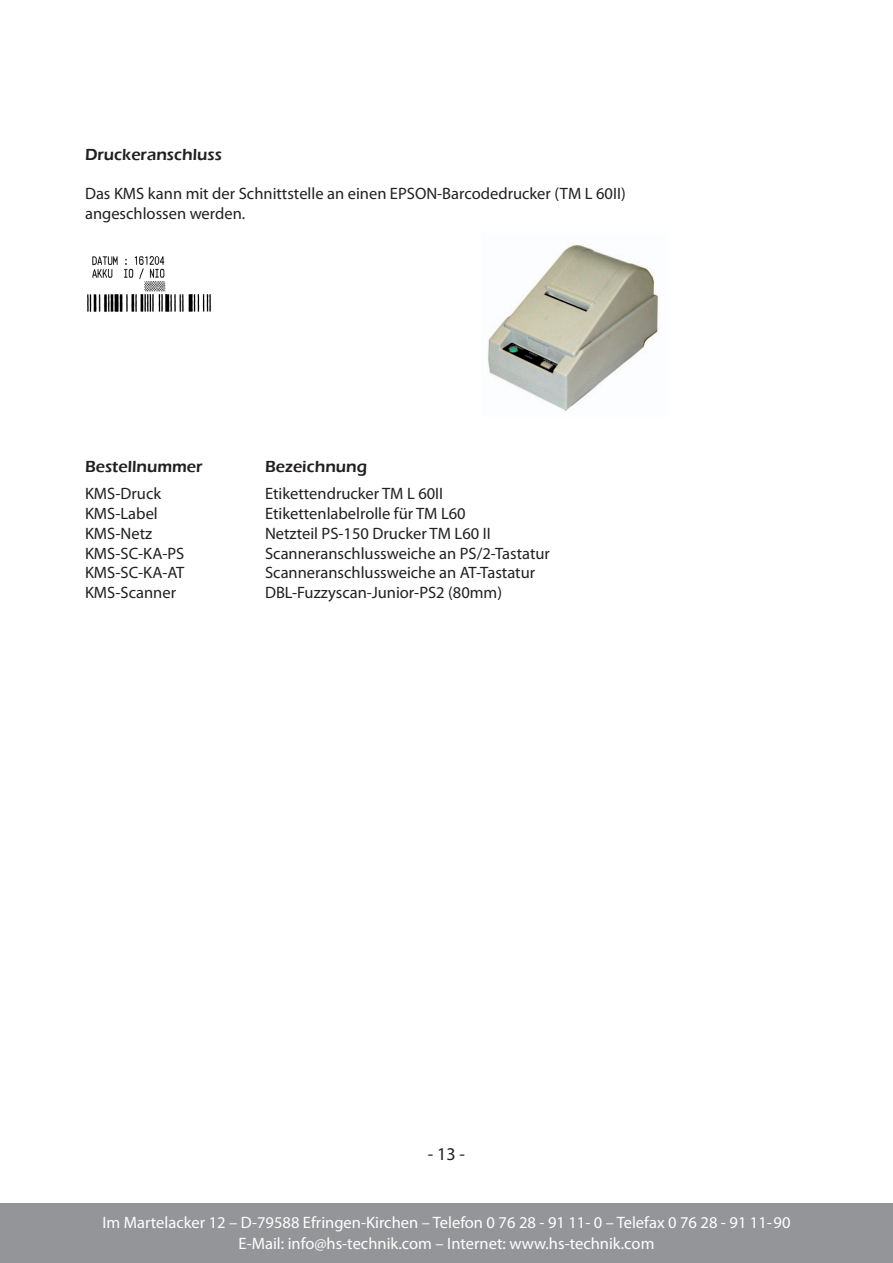
<style>
.page{position:relative;width:893px;height:1263px;background:#fff}
.page>*{position:absolute;margin:0;border:0;box-sizing:border-box;transform-origin:0 0}
.t1{font:18px "Myriad Pro";color:#231f20}
.t2{font:16.5px/19.5px "Myriad Pro";color:#231f20}
.t3{font:16.5px/21px "Myriad Pro";color:#fff;text-align:center}
.t4{font:600 16.5px "Eras ITC";color:#231f20}
</style>
<div class="page">
<div style="left:0;top:1203px;width:893px;height:60px;background:#939598"></div>
<img style="left:87px;top:255px;width:125px;height:57px">
<img style="left:487px;top:245px;width:172px;height:166px">
<p class="t4" style="left:85px;top:145px;width:138px">Druckeranschluss</p>
<p class="t2" style="left:85px;top:184px;width:542px">Das KMS kann mit der Schnittstelle an einen EPSON-Barcodedrucker (TM L 60II) angeschlossen werden.</p>
<p class="t4" style="left:85px;top:457px;width:119px">Bestellnummer</p>
<p class="t4" style="left:265px;top:457px;width:104px">Bezeichnung</p>
<p class="t2" style="left:85px;top:484px;width:78px">KMS-Druck</p>
<p class="t2" style="left:265px;top:484px;width:180px">Etikettendrucker TM L 60II</p>
<p class="t2" style="left:85px;top:503px;width:74px">KMS-Label</p>
<p class="t2" style="left:265px;top:503px;width:202px">Etikettenlabelrolle für TM L60</p>
<p class="t2" style="left:85px;top:523px;width:69px">KMS-Netz</p>
<p class="t2" style="left:265px;top:523px;width:227px">Netzteil PS-150 Drucker TM L60 II</p>
<p class="t2" style="left:85px;top:543px;width:101px">KMS-SC-KA-PS</p>
<p class="t2" style="left:265px;top:543px;width:286px">Scanneranschlussweiche an PS/2-Tastatur</p>
<p class="t2" style="left:85px;top:563px;width:101px">KMS-SC-KA-AT</p>
<p class="t2" style="left:265px;top:563px;width:272px">Scanneranschlussweiche an AT-Tastatur</p>
<p class="t2" style="left:85px;top:583px;width:93px">KMS-Scanner</p>
<p class="t2" style="left:265px;top:583px;width:238px">DBL-Fuzzyscan-Junior-PS2 (80mm)</p>
<p class="t1" style="left:428px;top:1143px;width:39px">- 13 -</p>
<p class="t3" style="left:102px;top:1211px;width:690px">Im Martelacker 12 – D-79588 Efringen-Kirchen – Telefon 0 76 28 - 91 11- 0 – Telefax 0 76 28 - 91 11-90<br>E-Mail: info@hs-technik.com – Internet: www.hs-technik.com</p>
</div>
